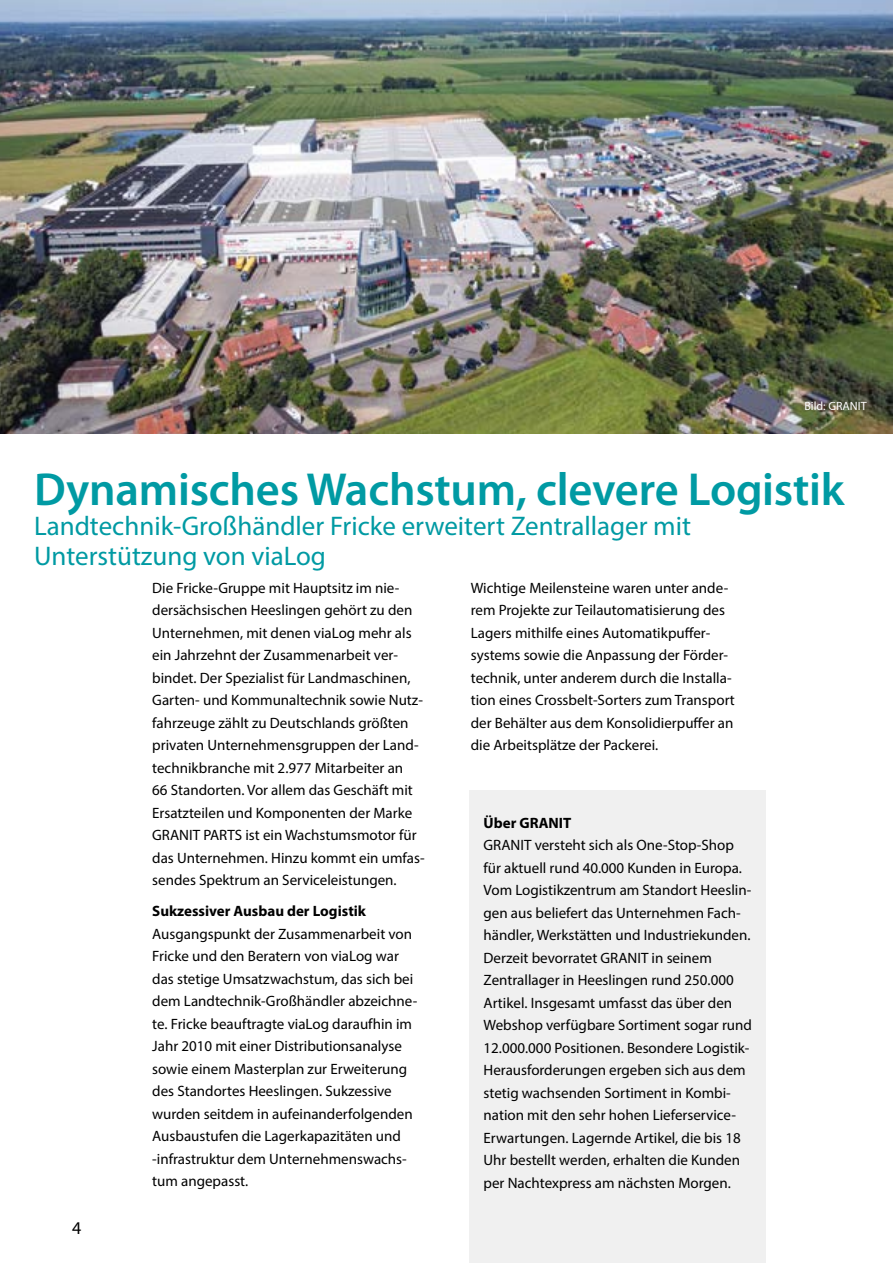
<style>
.page{position:relative;width:893px;height:1263px;background:#fff}
.page>*{position:absolute;margin:0;border:0;box-sizing:border-box;transform-origin:0 0}
.t1{font:600 46.5px "Myriad Pro";letter-spacing:-.005em;color:#009aa3}
.t2{font:27px/30px "Myriad Pro";color:#009aa3}
.t3{font:18px "Myriad Pro";color:#000}
.t4{font:15px/22.5px "Myriad Pro";color:#000}
.t5{font:700 15px "Myriad Pro";color:#000}
.t6{font:12px "Myriad Pro";color:#fff}
</style>
<div class="page">
<img style="left:0;top:0;width:893px;height:434px">
<div style="left:469px;top:791px;width:296px;height:472px;background:#f0f0f0"></div>
<p class="t6" style="left:804px;top:399px;width:64px">Bild: GRANIT</p>
<h1 class="t1" style="left:34px;top:459px;width:812px">Dynamisches Wachstum, clevere Logistik</h1>
<h2 class="t2" style="left:34px;top:510px;width:658px">Landtechnik-Großhändler Fricke erweitert Zentrallager mit<br>Unterstützung von viaLog</h2>
<p class="t3" style="left:72px;top:1217px;width:11px">4</p>
<p class="t4" style="left:152px;top:576px;width:274px">Die Fricke-Gruppe mit Hauptsitz im nie&shy;dersächsischen Heeslingen gehört zu den Unternehmen, mit denen viaLog mehr als ein Jahrzehnt der Zusammenarbeit ver&shy;bindet. Der Spezialist für Landmaschinen, Garten- und Kommunaltechnik sowie Nutz&shy;fahrzeuge zählt zu Deutschlands größten privaten Unternehmensgruppen der Land&shy;technikbranche mit 2.977 Mitarbeiter an<br>66 Standorten. Vor allem das Geschäft mit Ersatzteilen und Komponenten der Marke GRANIT PARTS ist ein Wachstumsmotor für das Unternehmen. Hinzu kommt ein umfas&shy;sendes Spektrum an Serviceleistungen.</p>
<p class="t5" style="left:152px;top:901px;width:215px">Sukzessiver Ausbau der Logistik</p>
<p class="t4" style="left:152px;top:922px;width:267px">Ausgangspunkt der Zusammenarbeit von Fricke und den Beratern von viaLog war das stetige Umsatzwachstum, das sich bei dem Landtechnik-Großhändler abzeichne&shy;te. Fricke beauftragte viaLog daraufhin im Jahr 2010 mit einer Distributionsanalyse sowie einem Masterplan zur Erweiterung des Standortes Heeslingen. Sukzessive wurden seitdem in aufeinanderfolgenden Ausbaustufen die Lagerkapazitäten und -infrastruktur dem Unternehmenswachs&shy;tum angepasst.</p>
<p class="t4" style="left:471px;top:576px;width:266px">Wichtige Meilensteine waren unter ande&shy;rem Projekte zur Teilautomatisierung des Lagers mithilfe eines Automatikpuffer&shy;systems sowie die Anpassung der Förder&shy;technik, unter anderem durch die Installa&shy;tion eines Crossbelt-Sorters zum Transport der Behälter aus dem Konsolidierpuffer an die Arbeitsplätze der Packerei.</p>
<p class="t5" style="left:484px;top:813px;width:89px">Über GRANIT</p>
<p class="t4" style="left:484px;top:834px;width:270px">GRANIT versteht sich als One-Stop-Shop für aktuell rund 40.000 Kunden in Europa.<br>Vom Logistikzentrum am Standort Heeslin&shy;gen aus beliefert das Unternehmen Fach&shy;händler, Werkstätten und Industriekunden.<br>Derzeit bevorratet GRANIT in seinem Zentrallager in Heeslingen rund 250.000<br>Artikel. Insgesamt umfasst das über den Webshop verfügbare Sortiment sogar rund 12.000.000 Positionen. Besondere Logistik-Herausforderungen ergeben sich aus dem stetig wachsenden Sortiment in Kombi&shy;nation mit den sehr hohen Lieferservice-Erwartungen. Lagernde Artikel, die bis 18<br>Uhr bestellt werden, erhalten die Kunden per Nachtexpress am nächsten Morgen.</p>
</div>
